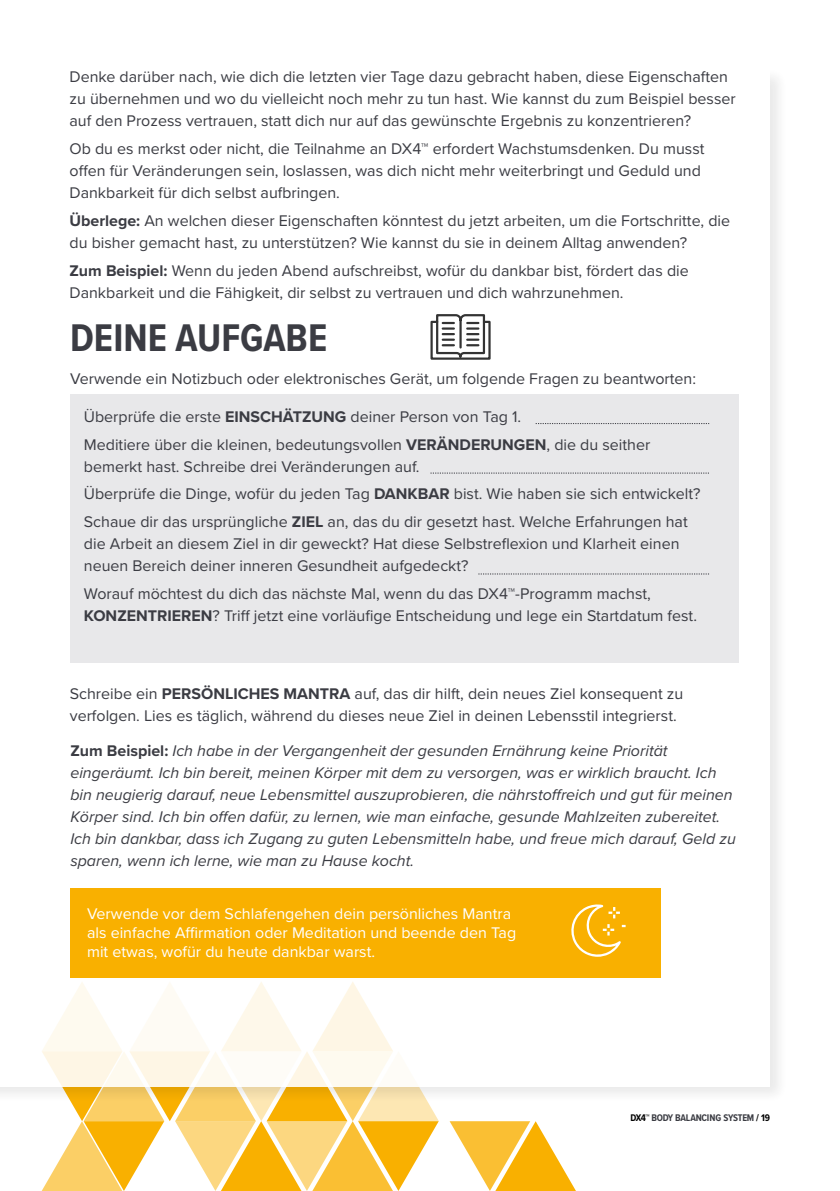
<style>
.page{position:relative;width:840px;height:1191px;background:#fff}
.page>*{position:absolute;margin:0;border:0;box-sizing:border-box;transform-origin:0 0}
.t1{font:700 40px "Proxima Nova Cond";color:#3b3c43}
.t2{font:16px/22px "Proxima Nova";color:#3b3c43}
.t3{font:italic 16px/22px "Proxima Nova";color:#3b3c43}
.t4{font:16px/19px "Proxima Nova";color:#fff}
.t5{font:700 10px "Proxima Nova Cond";letter-spacing:-.03em;color:#3b3c43}
.s1{font-weight:700}
.s2{font-weight:700;font-style:normal}
.s3{color:#000}
</style>
<div class="page">
<svg style="left:449px;top:1121px;width:126px;height:70px"></svg>
<svg style="left:42px;top:1104px;width:396px;height:87px"></svg>
<div style="left:0;top:66px;width:788px;height:1038px;background:#000;opacity:.1"></div>
<div style="left:0;top:70px;width:769px;height:1016px;background:#fff"></div>
<svg style="left:430px;top:314px;width:61px;height:46px"></svg>
<div style="left:70px;top:394px;width:667px;height:269px;background:#e8e8ea"></div>
<svg style="left:535px;top:423px;width:172px;height:1px"></svg>
<svg style="left:430px;top:473px;width:278px;height:1px"></svg>
<svg style="left:478px;top:573px;width:229px;height:1px"></svg>
<div style="left:70px;top:887px;width:590px;height:90px;background:#f9b000"></div>
<svg style="left:571px;top:904px;width:54px;height:53px"></svg>
<p class="t2" style="left:69px;top:65px;width:667px">Denke darüber nach, wie dich die letzten vier Tage dazu gebracht haben, diese Eigenschaften zu übernehmen und wo du vielleicht noch mehr zu tun hast. Wie kannst du zum Beispiel besser auf den Prozess vertrauen, statt dich nur auf das gewünschte Ergebnis zu konzentrieren?</p>
<p class="t2" style="left:69px;top:137px;width:636px">Ob du es merkst oder nicht, die Teilnahme an DX4™ erfordert Wachstumsdenken. Du musst offen für Veränderungen sein, loslassen, was dich nicht mehr weiterbringt und Geduld und<br>Dankbarkeit für dich selbst aufbringen.</p>
<p class="t2" style="left:69px;top:209px;width:661px"><span class="s1">Überlege:</span> An welchen dieser Eigenschaften könntest du jetzt arbeiten, um die Fortschritte, die du bisher gemacht hast, zu unterstützen? Wie kannst du sie in deinem Alltag anwenden?</p>
<p class="t2" style="left:69px;top:259px;width:620px"><span class="s1">Zum Beispiel:</span> Wenn du jeden Abend aufschreibst, wofür du dankbar bist, fördert das die<br>Dankbarkeit und die Fähigkeit, dir selbst zu vertrauen und dich wahrzunehmen.</p>
<h1 class="t1" style="left:70px;top:309px;width:258px">DEINE AUFGABE</h1>
<p class="t2" style="left:70px;top:367px;width:627px">Verwende ein Notizbuch oder elektronisches Gerät, um folgende Fragen zu beantworten:</p>
<p class="t2" style="left:84px;top:402px;width:567px;line-height:27.8px">Überprüfe die erste <span class="s1">EINSCHÄTZUNG</span> deiner Person von Tag 1.<br>Meditiere über die kleinen, bedeutungsvollen <span class="s1">VERÄNDERUNGEN</span>, die du seither</p>
<p class="t2" style="left:84px;top:451px;width:617px;line-height:27.8px">bemerkt hast. Schreibe drei Veränderungen auf.<br>Überprüfe die Dinge, wofür du jeden Tag <span class="s1">DANKBAR</span> bist. Wie haben sie sich entwickelt?<br>Schaue dir das ursprüngliche <span class="s1">ZIEL</span> an, das du dir gesetzt hast. Welche Erfahrungen hat</p>
<p class="t2" style="left:84px;top:532px;width:596px">die Arbeit an diesem Ziel in dir geweckt? Hat diese Selbstreflexion und Klarheit einen neuen Bereich deiner inneren Gesundheit aufgedeckt?</p>
<p class="t2" style="left:84px;top:582px;width:614px">Worauf möchtest du dich das nächste Mal, wenn du das DX4™-Programm machst,<br><span class="s1">KONZENTRIEREN</span>? Triff jetzt eine vorläufige Entscheidung und lege ein Startdatum fest.</p>
<p class="t2" style="left:70px;top:681px;width:614px">Schreibe ein <span class="s1">PERSÖNLICHES MANTRA</span> auf, das dir hilft, dein neues Ziel konsequent zu verfolgen. Lies es täglich, während du dieses neue Ziel in deinen Lebensstil integrierst.</p>
<p class="t3" style="left:70px;top:739px;width:666px"><span class="s2">Zum Beispiel:</span> Ich habe in der Vergangenheit der gesunden Ernährung keine Priorität eingeräumt. Ich bin bereit, meinen Körper mit dem zu versorgen, was er wirklich braucht. Ich bin neugierig darauf, neue Lebensmittel auszuprobieren, die nährstoffreich und gut für meinen Körper sind. Ich bin offen dafür, zu lernen, wie man einfache, gesunde Mahlzeiten zubereitet.<br>Ich bin dankbar, dass ich Zugang zu guten Lebensmitteln habe, und freue mich darauf, Geld zu sparen, wenn ich lerne, wie man zu Hause kocht.</p>
<p class="t4" style="left:87px;top:903px;width:430px">Verwende vor dem Schlafengehen dein persönliches Mantra als einfache Affirmation oder Meditation und beende den Tag mit etwas, wofür du heute dankbar warst.</p>
<p class="t5" style="left:630px;top:1110px;width:141px"><span class="s3">DX4™️</span> BODY BALANCING SYSTEM <span class="s3">/ 19</span></p>
</div>
